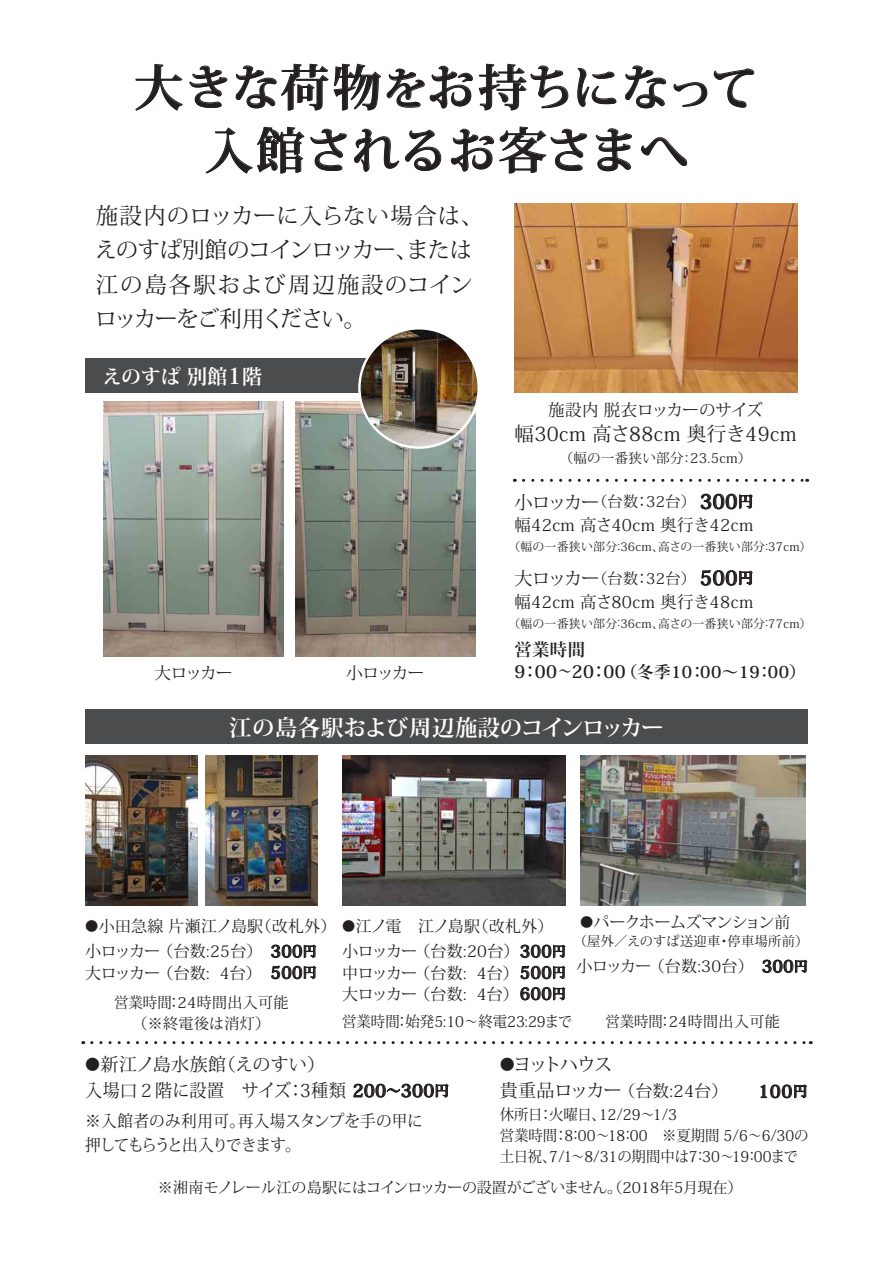
<style>
.page{position:relative;width:893px;height:1263px;background:#fff}
.page>*{position:absolute;margin:0;border:0;box-sizing:border-box;transform-origin:0 0}
.t1{font:700 48.6px/63px "Koz Min Pro";color:#231f20;text-align:center}
.t2{font:22.5px/34.5px "Koz Min Pro";letter-spacing:-.01em;color:#231f20}
.t3{font:700 22.5px "Koz Min Pro";letter-spacing:-.01em;color:#fff}
.t4{font:700 19.95px "Koz Min Pro";letter-spacing:-.005em;color:#fff}
.t5{font:19.5px "Koz Min Pro";letter-spacing:.025em;color:#231f20}
.t6{font:18px "Koz Min Pro";letter-spacing:.015em;color:#231f20;scale:.95 1}
.t7{font:18px "Koz Min Pro";letter-spacing:.015em;color:#231f20}
.t8{font:700 17.4px "Koz Min Pro";color:#231f20}
.t9{font:700 17.1px "Koz Min Pro";color:#231f20}
.t10{font:16.5px/24px "Koz Min Pro";letter-spacing:-.015em;color:#231f20;scale:.95 1}
.t11{font:16.5px "Koz Min Pro";letter-spacing:.025em;color:#231f20}
.t12{font:700 16.5px/21.1px "Koz Min Pro";letter-spacing:.025em;color:#231f20}
.t13{font:16.5px "Koz Min Pro";letter-spacing:.005em;color:#231f20}
.t14{font:16.5px "Koz Min Pro";letter-spacing:-.015em;color:#231f20}
.t15{font:15.9px/21.1px "Koz Min Pro";letter-spacing:-.015em;color:#231f20;text-align:justify}
.t16{font:15.9px/25.5px "Koz Min Pro";letter-spacing:.025em;color:#231f20}
.t17{font:15.9px "Koz Min Pro";letter-spacing:-.035em;color:#231f20}
.t18{font:15px/21px "Koz Min Pro";color:#231f20;scale:.96 1}
.t19{font:15px "Koz Min Pro";color:#231f20}
.t20{font:15px/21px "Koz Min Pro";letter-spacing:.025em;color:#231f20;text-align:center;scale:.96 1}
.t21{font:13.5px "Koz Min Pro";letter-spacing:.025em;color:#231f20}
.t22{font:13.2px "Koz Min Pro";letter-spacing:.025em;color:#231f20}
.t23{font:11.85px "Koz Min Pro";letter-spacing:.025em;color:#231f20}
.s1{font-size:44.1px}
.s2{font-size:22.5px}
.s3{font-size:11.85px}
.s4{font-size:18px}
.s5{font-weight:700;font-size:19.5px}
.s6{font-weight:700}
.s7{font-size:17.4px}
.s8{font-size:15.75px}
.s9{font-size:13.2px}
.s10{font-weight:700;font-size:16.5px}
.s11{font-weight:700;font-size:13.5px}
.s12{font-size:13.5px}
.s13{font-size:15px}
.s14{font-weight:700;font-size:17.4px}
.s15{font-weight:700;font-size:14.1px}
.s16{font-size:14.1px}
</style>
<div class="page">
<div style="left:85px;top:710px;width:723px;height:34px;background:#4b4c4d"></div>
<svg style="left:135px;top:64px;width:48px;height:47px"></svg>
<svg style="left:713px;top:68px;width:41px;height:40px"></svg>
<svg style="left:189px;top:63px;width:518px;height:111px"></svg>
<img style="left:295px;top:402px;width:180px;height:255px">
<img style="left:104px;top:402px;width:180px;height:255px">
<img style="left:85px;top:755px;width:113px;height:150px">
<img style="left:205px;top:755px;width:113px;height:150px">
<svg style="left:271px;top:945px;width:45px;height:13px"></svg>
<svg style="left:271px;top:966px;width:45px;height:13px"></svg>
<svg style="left:353px;top:1084px;width:96px;height:13px"></svg>
<svg style="left:520px;top:945px;width:45px;height:13px"></svg>
<svg style="left:521px;top:966px;width:44px;height:13px"></svg>
<svg style="left:520px;top:987px;width:45px;height:13px"></svg>
<svg style="left:762px;top:960px;width:45px;height:13px"></svg>
<svg style="left:761px;top:1084px;width:46px;height:14px"></svg>
<img style="left:514px;top:204px;width:283px;height:188px">
<img style="left:342px;top:755px;width:224px;height:150px">
<img style="left:580px;top:755px;width:225px;height:150px">
<svg style="left:701px;top:494px;width:52px;height:15px"></svg>
<svg style="left:701px;top:570px;width:52px;height:16px"></svg>
<svg style="left:92px;top:1041px;width:719px;height:3px"></svg>
<svg style="left:523px;top:479px;width:285px;height:3px"></svg>
<div style="left:85px;top:358px;width:374px;height:34px;background:#4b4c4d"></div>
<svg style="left:358px;top:327px;width:122px;height:122px"></svg>
<img style="left:361px;top:329px;width:116px;height:117px;border-radius:58px">
<h1 class="t1" style="left:135px;top:54px;width:625px">大きな荷物<span class="s1">を</span>お持ちになって入館されるお客さまへ</h1>
<h2 class="t2" style="left:95px;top:197px;width:390px">施設内のロッカーに入らない場合は、えのすぱ別館のコインロッカー、または江の島各駅および周辺施設のコインロッカーをご利用ください。</h2>
<h3 class="t4" style="left:102px;top:362px;width:161px">えのすぱ 別館<span class="s2">１</span>階</h3>
<p class="t13" style="left:154px;top:661px;width:80px">大ロッカー</p>
<p class="t13" style="left:346px;top:661px;width:80px">小ロッカー</p>
<p class="t14" style="left:548px;top:398px;width:216px">施設内 脱衣ロッカーのサイズ</p>
<h3 class="t5" style="left:514px;top:420px;width:284px">幅30cm 高さ88cm 奥行き49cm</h3>
<p class="t21" style="left:560px;top:449px;width:193px">（幅の一番狭い部分<span class="s3">：</span>23.5cm）</p>
<p class="t19" style="left:514px;top:491px;width:240px"><span class="s4">小ロッカー</span>（台数：32台） <span class="s5">300</span><span class="s6">円</span></p>
<p class="t11" style="left:514px;top:513px;width:240px">幅42cm 高さ40cm 奥行き42cm</p>
<p class="t23" style="left:508px;top:538px;width:304px">（幅の一番狭い部分:36cm、高さの一番狭い部分:37cm）</p>
<p class="t19" style="left:514px;top:568px;width:240px"><span class="s4">大ロッカー</span>（台数：32台） <span class="s5">500</span><span class="s6">円</span></p>
<p class="t11" style="left:514px;top:590px;width:240px">幅42cm 高さ80cm 奥行き48cm</p>
<p class="t23" style="left:508px;top:615px;width:304px">（幅の一番狭い部分:36cm、高さの一番狭い部分:77cm）</p>
<p class="t8" style="left:514px;top:637px;width:72px">営業時間</p>
<p class="t12" style="left:514px;top:660px;width:293px"><span class="s7">9：00</span><span class="s8">～</span><span class="s7">20：00</span>（冬季10：00～19：00）</p>
<h2 class="t3" style="left:229px;top:711px;width:436px">江の島各駅および周辺施設のコインロッカー</h2>
<p class="t17" style="left:580px;top:911px;width:212px"><span class="s9">●</span>パークホームズマンション前</p>
<p class="t22" style="left:574px;top:932px;width:236px">（屋外／えのすぱ送迎車・停車場所前）</p>
<p class="t16" style="left:85px;top:913px;width:470px"><span class="s9">●</span>小田急線 片瀬江ノ島駅（改札外） <span class="s9">●</span>江ノ電　江ノ島駅（改札外）小ロッカー （台数:25台）</p>
<p class="t15" style="left:85px;top:961px;width:178px">大ロッカー （台数: 4台）</p>
<p class="t15" style="left:342px;top:940px;width:225px">小ロッカー （台数:20台）<span class="s10">300</span><span class="s11">円</span>中ロッカー （台数: 4台）<span class="s10">500</span><span class="s11">円</span>大ロッカー （台数: 4台）<span class="s10">600</span><span class="s11">円</span></p>
<p class="t12" style="left:271px;top:940px;width:47px">300<span class="s12">円<br></span>500<span class="s12">円</span></p>
<p class="t15" style="left:576px;top:955px;width:233px">小ロッカー （台数:30台） <span class="s10">300</span><span class="s11">円</span></p>
<p class="t20" style="left:114px;top:992px;width:183px">営業時間：24時間出入可能（※終電後は消灯）</p>
<p class="t20" style="left:605px;top:1010px;width:183px">営業時間：24時間出入可能</p>
<p class="t18" style="left:342px;top:1010px;width:241px">営業時間：始発5:10～終電23:29まで</p>
<p class="t7" style="left:85px;top:1052px;width:242px"><span class="s13">●</span>新江ノ島水族館（えのすい）</p>
<p class="t7" style="left:500px;top:1052px;width:114px"><span class="s13">●</span>ヨットハウス</p>
<p class="t6" style="left:85px;top:1078px;width:384px">入場口２階に設置　サイズ：3種類 <span class="s14">200～300</span><span class="s15">円</span></p>
<p class="t13" style="left:500px;top:1079px;width:230px"><span class="s4">貴重品ロッカー</span> （台数:24台）</p>
<p class="t9" style="left:758px;top:1079px;width:50px">100<span class="s16">円</span></p>
<p class="t10" style="left:85px;top:1108px;width:357px">※入館者のみ利用可。再入場スタンプを手の甲に押してもらうと出入りできます。</p>
<p class="t18" style="left:500px;top:1103px;width:323px">休所日：火曜日、12/29～1/3<br>営業時間：8<span class="s12">：</span>00～18<span class="s12">：</span>00　※夏期間 5/6～6/30の土日祝、7/1～8/31の期間中は7<span class="s12">：</span>30～19<span class="s12">：</span>00まで</p>
<p class="t19" style="left:158px;top:1177px;width:586px">※湘南モノレール江の島駅にはコインロッカーの設置がございません。（2018年5月現在）</p>
</div>
